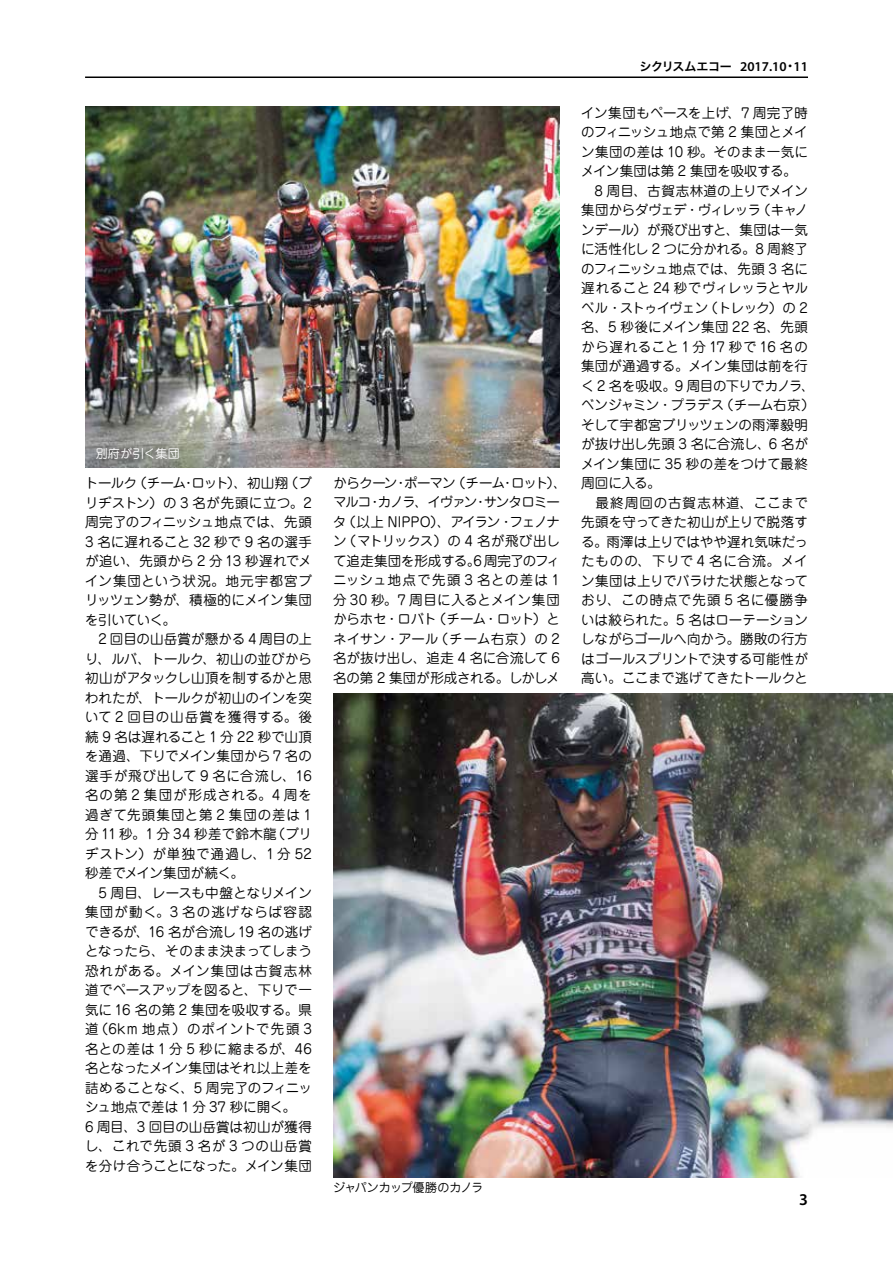
<style>
.page{position:relative;width:893px;height:1263px;background:#fff}
.page>*{position:absolute;margin:0;border:0;box-sizing:border-box;transform-origin:0 0}
.t1{font:600 16.5px "Myriad Pro";color:#000}
.t2{font:13.5px/19.5px "Jun 201 Pro";color:#000}
.t3{font:600 13.5px "Myriad Pro";color:#000}
.t4{font:12px "Jun 201 Pro";letter-spacing:-.04em;color:#000}
.t5{font:12px "Jun 201 Pro";letter-spacing:.02em;color:#fff}
.s1{font-family:"Hira Kaku Pro W6";font-weight:400;font-size:12px}
.s2{font-family:"Koz Min Pr 6 N";font-weight:400}
</style>
<div class="page">
<hr style="left:85px;top:77px;width:723px;height:1px;background:#000">
<img style="left:333px;top:693px;width:560px;height:485px">
<img style="left:85px;top:106px;width:475px;height:362px">
<p class="t5" style="left:96px;top:444px;width:86px">別府が引く集団</p>
<p class="t2" style="left:85px;top:472px;width:228px">トールク（チーム・ロット）、初山翔（ブリヂストン）の 3 名が先頭に立つ。2周完了のフィニッシュ地点では、先頭<br>3 名に遅れること 32 秒で 9 名の選手が追い、先頭から 2 分 13 秒遅れでメイン集団という状況。地元宇都宮ブリッツェン勢が、積極的にメイン集団を引いていく。<br>　2 回目の山岳賞が懸かる 4 周目の上り、ルバ、トールク、初山の並びから初山がアタックし山頂を制するかと思われたが、トールクが初山のインを突いて 2 回目の山岳賞を獲得する。後続 9 名は遅れること1 分 22 秒で山頂を通過、下りでメイン集団から 7 名の選手が飛び出して 9 名に合流し、16名の第 2 集団が形成される。4 周を過ぎて先頭集団と第 2 集団の差は 1分 11 秒。1 分 34 秒差で鈴木龍（ブリヂストン）が単独で通過し、1 分 52秒差でメイン集団が続く。<br>　5 周目、レースも中盤となりメイン集団が動く。3 名の逃げならば容認できるが、16 名が合流し19 名の逃げとなったら、そのまま決まってしまう恐れがある。メイン集団は古賀志林道でペースアップを図ると、下りで一気に 16 名の第 2 集団を吸収する。県道（6km 地点）のポイントで先頭 3名との差は 1 分 5 秒に縮まるが、46名となったメイン集団はそれ以上差を詰めることなく、5 周完了のフィニッシュ地点で差は 1 分 37 秒に開く。<br>6 周目、3 回目の山岳賞は初山が獲得し、これで先頭 3 名が 3 つの山岳賞を分け合うことになった。メイン集団</p>
<p class="t2" style="left:333px;top:472px;width:235px">からクーン・ポーマン（チーム・ロット）、マルコ・カノラ、イヴァン・サンタロミータ（以上 NIPPO）、アイラン・フェノナン（マトリックス）の 4 名が飛び出して追走集団を形成する。6周完了のフィニッシュ地点で先頭 3 名との差は 1分 30 秒。7 周目に入るとメイン集団からホセ・ロバト（チーム・ロット）とネイサン・アール（チーム右京）の 2名が抜け出し、追走 4 名に合流して 6名の第 2 集団が形成される。しかしメ</p>
<p class="t4" style="left:333px;top:1178px;width:151px">ジャパンカップ優勝のカノラ</p>
<p class="t3" style="left:639px;top:58px;width:170px"><span class="s1">シクリスムエコー</span> 2017.10<span class="s2">・</span>11</p>
<p class="t2" style="left:581px;top:102px;width:235px">イン集団もペースを上げ、7 周完了時のフィニッシュ地点で第 2 集団とメイン集団の差は 10 秒。そのまま一気にメイン集団は第 2 集団を吸収する。　8 周目、古賀志林道の上りでメイン集団からダヴェデ・ヴィレッラ（キャノンデール）が飛び出すと、集団は一気に活性化し 2 つに分かれる。8 周終了のフィニッシュ地点では、先頭 3 名に遅れること 24 秒でヴィレッラとヤルベル・ストゥイヴェン（トレック）の 2名、5 秒後にメイン集団 22 名、先頭から遅れること1 分 17 秒で 16 名の集団が通過する。メイン集団は前を行く 2 名を吸収。9 周目の下りでカノラ、ベンジャミン・プラデス（チーム右京）そして宇都宮ブリッツェンの雨澤毅明が抜け出し先頭 3 名に合流し、6 名がメイン集団に 35 秒の差をつけて最終周回に入る。<br>　最終周回の古賀志林道、ここまで先頭を守ってきた初山が上りで脱落する。雨澤は上りではやや遅れ気味だったものの、下りで 4 名に合流。メイン集団は上りでバラけた状態となっており、この時点で先頭 5 名に優勝争いは絞られた。5 名はローテーションしながらゴールへ向かう。勝敗の行方はゴールスプリントで決する可能性が高い。ここまで逃げてきたトールクと</p>
<p class="t1" style="left:799px;top:1188px;width:10px">3</p>
</div>
